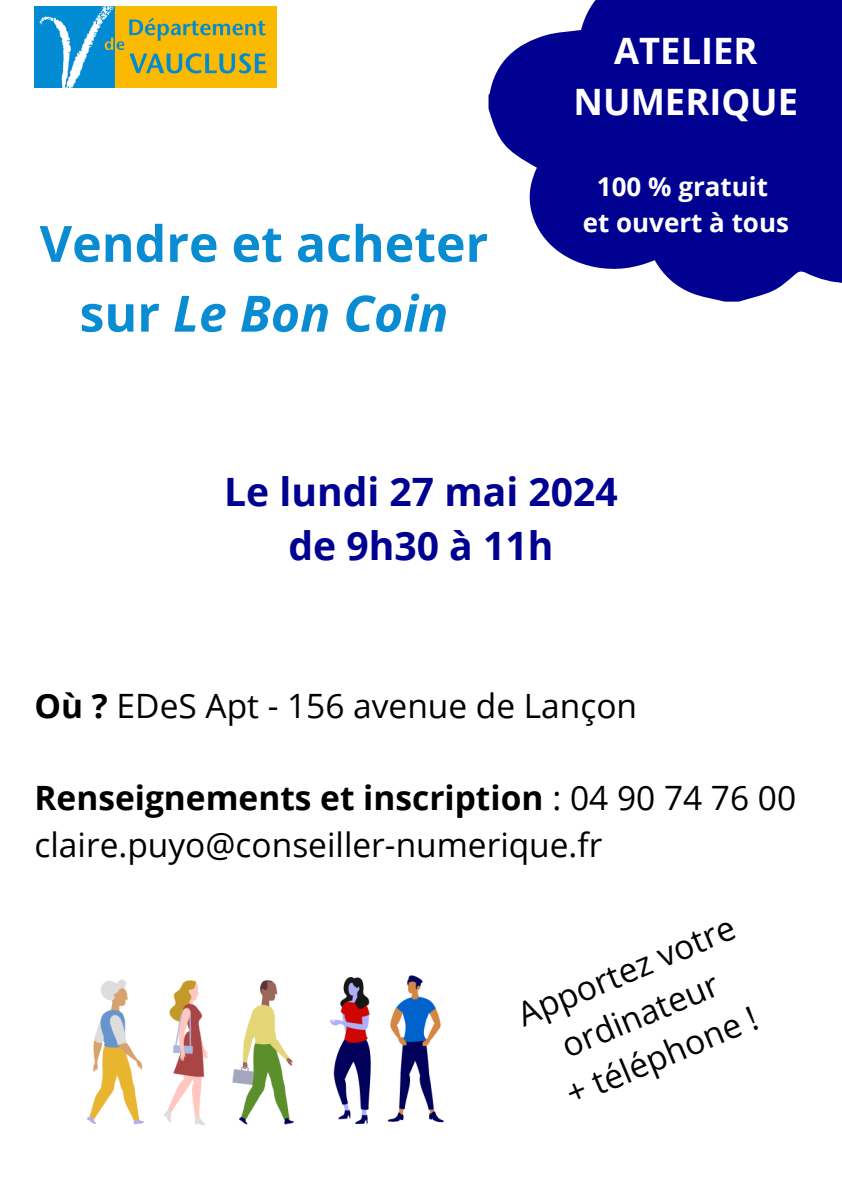
<style>
.page{position:relative;width:842px;height:1191px;background:#fff}
.page>*{position:absolute;margin:0;border:0;box-sizing:border-box;transform-origin:0 0}
.t1{font:700 50px/69.8px "Open Sans";color:#098cd1;text-align:center}
.t2{font:700 39.1px/54.2px "Open Sans";color:#000091;text-align:center}
.t3{font:700 36.4px/50.7px "Open Sans";color:#fff;text-align:center}
.t4{font:33.5px/46px "Open Sans";color:#000}
.t5{font:700 26px "Open Sans";color:#fff}
.s1{font-style:italic}
.s2{font-weight:700}
</style>
<div class="page">
<img style="left:35px;top:7px;width:242px;height:80px">
<svg style="left:488px;top:0;width:354px;height:301px;fill:#000091"></svg>
<img style="left:87px;top:975px;width:357px;height:150px">
<h4 class="t1" style="left:40px;top:207px;width:450px">Vendre et acheter sur <span class="s1">Le Bon Coin</span></h4>
<p class="t3" style="left:574px;top:24px;width:226px">ATELIER<br>NUMERIQUE</p>
<p class="t5" style="left:597px;top:169px;width:173px">100 % gratuit</p>
<p class="t5" style="left:583px;top:204px;width:208px">et ouvert à tous</p>
<h4 class="t2" style="left:224px;top:463px;width:395px">Le lundi 27 mai 2024 de 9h30 à 11h</h4>
<h1 class="t4" style="left:35px;top:682px;width:604px"><span class="s2">Où ?</span> EDeS Apt - 156 avenue de Lançon</h1>
<h3 class="t4" style="left:35px;top:774px;width:763px"><span class="s2">Renseignements et inscription</span> : 04 90 74 76 00 claire.puyo@conseiller-numerique.fr</h3>
<h4 class="t4" style="left:510px;top:993px;width:234px;text-align:center;rotate:-23deg">Apportez votre ordinateur<br>+ téléphone !</h4>
</div>
